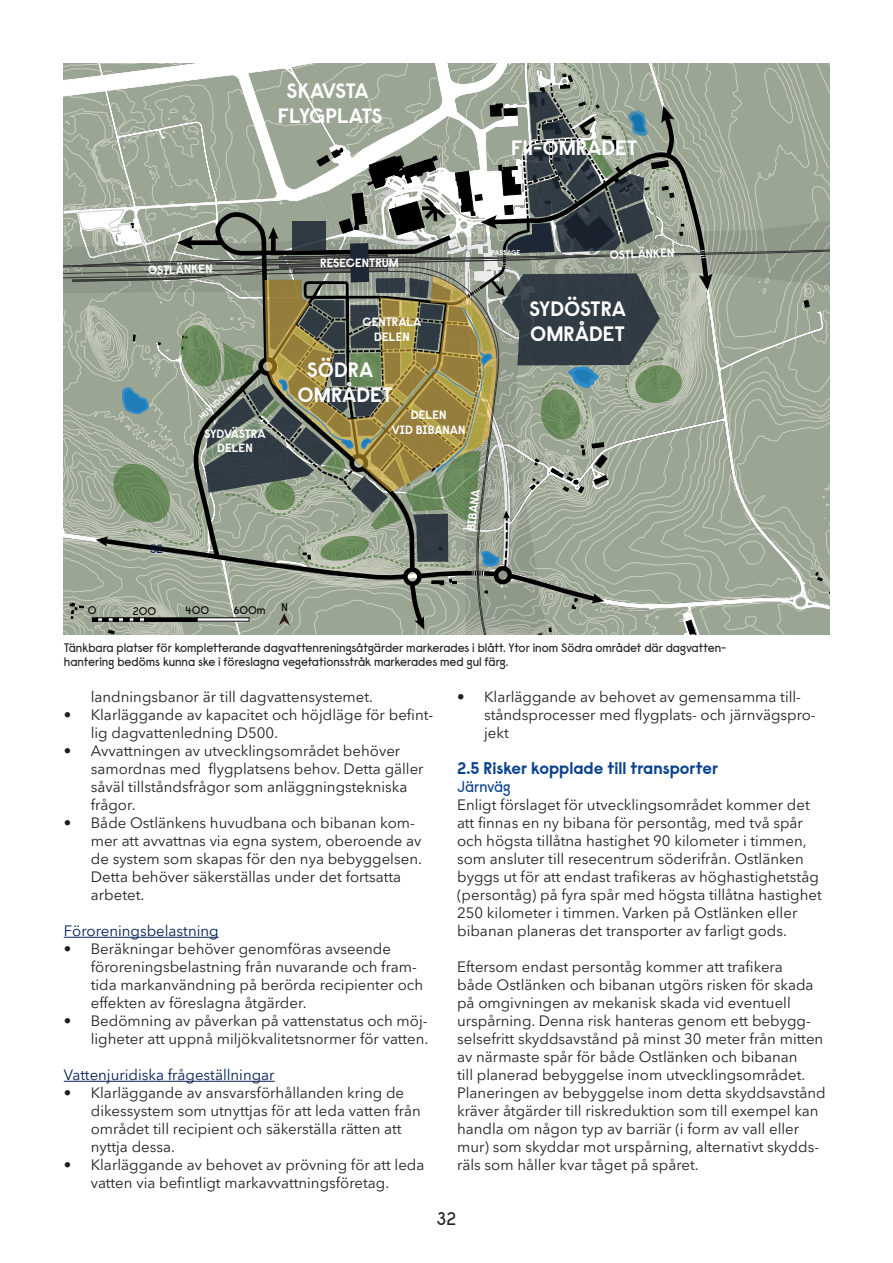
<style>
.page{position:relative;width:893px;height:1263px;background:#fff}
.page>*{position:absolute;margin:0;border:0;box-sizing:border-box;transform-origin:0 0}
.t1{font:700 20.85px/25px "Raisonne Pro";color:#fff;text-align:center}
.t2{font:700 20.85px/25px "Raisonne Pro";letter-spacing:-.035em;color:#fff;text-align:center}
.t3{font:18px "Raisonne Pro";color:#231f20}
.t4{font:700 16.5px "Raisonne Pro";color:#09428e}
.t5{font:15px/18px "Avenir Next LT Pro";color:#231f20}
.t6{font:15px "Avenir Next LT Pro";color:#001f56}
.t7{font:15px "Raisonne Pro";letter-spacing:-.01em;color:#09428e}
.t8{font:12px/14.4px "Raisonne Pro";color:#231f20}
.t9{font:700 12px/14.4px "Raisonne Pro";color:#fff;text-align:center}
.t10{font:12px "Raisonne Pro";color:#081d4d}
.t11{font:11.1px "Raisonne Pro";color:#000}
.t12{font:700 8.4px "Raisonne Pro";color:#fff}
.t13{font:700 6.9px "Raisonne Pro";letter-spacing:-.015em;color:#fff}
</style>
<div class="page">
<hr style="left:64px;top:937px;width:155px;height:1px;background:#001f56">
<hr style="left:64px;top:1081px;width:211px;height:1px;background:#001f56">
<svg style="left:64px;top:64px;width:766px;height:571px;background:#8e9786"></svg>
<h1 class="t2" style="left:278px;top:78px;width:106px">SKAVSTA<br>FLYGPLATS</h1>
<h1 class="t1" style="left:511px;top:134px;width:128px">F11-OMRÅDET</h1>
<p class="t9" style="left:148px;top:262px;width:66px;rotate:-1deg">OSTLÄNKEN</p>
<p class="t12" style="left:197px;top:414px;width:55px;rotate:-43deg">HUVUDGATA 4</p>
<p class="t10" style="left:150px;top:541px;width:15px">52</p>
<p class="t9" style="left:204px;top:426px;width:63px">SYDVÄSTRA<br>DELEN</p>
<p class="t9" style="left:320px;top:256px;width:80px">RESECENTRUM</p>
<p class="t9" style="left:362px;top:315px;width:61px">CENTRALA<br>DELEN</p>
<h1 class="t1" style="left:297px;top:356px;width:97px">SÖDRA<br>OMRÅDET</h1>
<p class="t9" style="left:392px;top:408px;width:75px">DELEN<br>VID BIBANAN</p>
<p class="t13" style="left:491px;top:248px;width:30px">PASSAGE</p>
<p class="t9" style="left:609px;top:248px;width:66px;rotate:-2deg">OSTLÄNKEN</p>
<h1 class="t1" style="left:529px;top:295px;width:99px;text-align:left">SYDÖSTRA<br>OMRÅDET</h1>
<p class="t9" style="left:463px;top:530px;width:44px;rotate:-83deg">BIBANA</p>
<p class="t11" style="left:88px;top:603px;width:10px">0</p>
<p class="t11" style="left:281px;top:600px;width:8px">N</p>
<p class="t11" style="left:133px;top:604px;width:25px">200</p>
<p class="t11" style="left:186px;top:603px;width:25px">400</p>
<p class="t11" style="left:234px;top:603px;width:34px">600m</p>
<p class="t8" style="left:64px;top:640px;width:664px">Tänkbara platser för kompletterande dagvattenreningsåtgärder markerades i blått. Ytor inom Södra området där dagvatten&shy;hantering bedöms kunna ske i föreslagna vegetationsstråk markerades med gul färg.</p>
<p class="t5" style="left:91px;top:688px;width:284px">landningsbanor är till dagvattensystemet.</p>
<p class="t5" style="left:91px;top:706px;width:344px;text-indent:-27px">• Klarläggande av kapacitet och höjdläge för befint&shy;lig dagvattenledning D500.</p>
<p class="t5" style="left:91px;top:742px;width:334px;text-indent:-27px">• Avvattningen av utvecklingsområdet behöver samordnas med flygplatsens behov. Detta gäller såväl tillståndsfrågor som anläggningstekniska frågor.</p>
<p class="t5" style="left:91px;top:814px;width:333px;text-indent:-27px">• Både Ostlänkens huvudbana och bibanan kom&shy;mer att avvattnas via egna system, oberoende av de system som skapas för den nya bebyggelsen.<br>Detta behöver säkerställas under det fortsatta arbetet.</p>
<p class="t6" style="left:64px;top:922px;width:156px">Föroreningsbelastning</p>
<p class="t5" style="left:91px;top:940px;width:334px;text-indent:-27px">• Beräkningar behöver genomföras avseende föroreningsbelastning från nuvarande och fram&shy;tida markanvändning på berörda recipienter och effekten av föreslagna åtgärder.</p>
<p class="t5" style="left:64px;top:1012px;width:366px;text-align:right">• Bedömning av påverkan på vattenstatus och möj&shy;ligheter att uppnå miljökvalitetsnormer för vatten.</p>
<p class="t6" style="left:64px;top:1066px;width:212px">Vattenjuridiska frågeställningar</p>
<p class="t5" style="left:91px;top:1084px;width:331px;text-indent:-27px">• Klarläggande av ansvarsförhållanden kring de dikessystem som utnyttjas för att leda vatten från området till recipient och säkerställa rätten att nyttja dessa.</p>
<p class="t5" style="left:64px;top:1156px;width:362px;text-align:center">• Klarläggande av behovet av prövning för att leda vatten via befintligt markavvattningsföretag.</p>
<p class="t5" style="left:484px;top:688px;width:333px;text-indent:-27px">• Klarläggande av behovet av gemensamma till&shy;ståndsprocesser med flygplats- och järnvägspro&shy;jekt</p>
<p class="t4" style="left:457px;top:757px;width:262px">2.5 Risker kopplade till transporter</p>
<p class="t7" style="left:457px;top:777px;width:55px">Järnväg</p>
<p class="t5" style="left:457px;top:796px;width:366px">Enligt förslaget för utvecklingsområdet kommer det att finnas en ny bibana för persontåg, med två spår och högsta tillåtna hastighet 90 kilometer i timmen, som ansluter till resecentrum söderifrån. Ostlänken byggs ut för att endast trafikeras av höghastighetståg (persontåg) på fyra spår med högsta tillåtna hastighet 250 kilometer i timmen. Varken på Ostlänken eller bibanan planeras det transporter av farligt gods.</p>
<p class="t5" style="left:457px;top:958px;width:370px">Eftersom endast persontåg kommer att trafikera<br>både Ostlänken och bibanan utgörs risken för skada på omgivningen av mekanisk skada vid eventuell urspårning. Denna risk hanteras genom ett bebygg&shy;selsefritt skyddsavstånd på minst 30 meter från mitten av närmaste spår för både Ostlänken och bibanan<br>till planerad bebyggelse inom utvecklingsområdet.<br>Planeringen av bebyggelse inom detta skyddsavstånd kräver åtgärder till riskreduktion som till exempel kan handla om någon typ av barriär (i form av vall eller mur) som skyddar mot urspårning, alternativt skydds&shy;räls som håller kvar tåget på spåret.</p>
<p class="t3" style="left:437px;top:1207px;width:21px">32</p>
</div>
